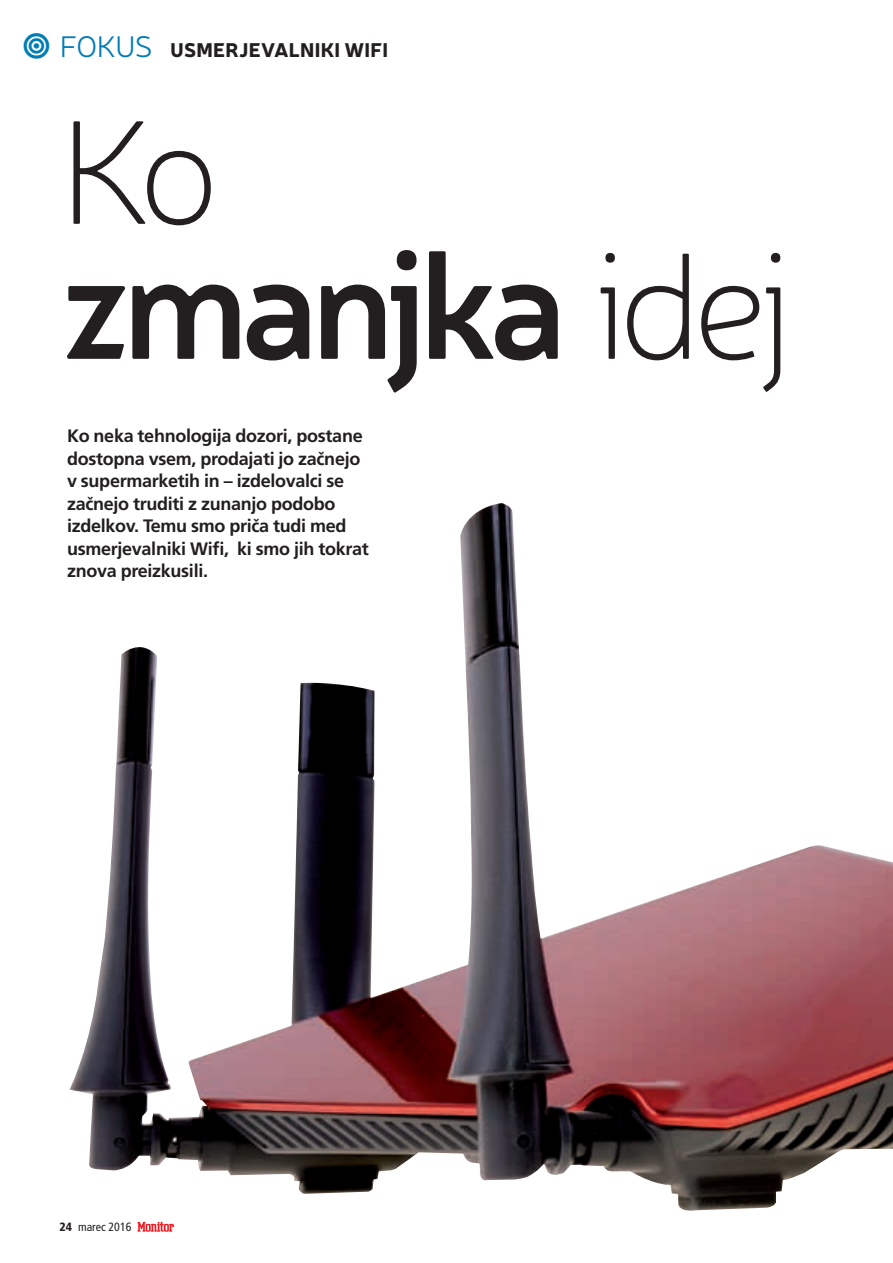
<style>
.page{position:relative;width:893px;height:1263px;background:#fff}
.page>*{position:absolute;margin:0;border:0;box-sizing:border-box;transform-origin:0 0}
.Naslov_PREIZKUSI{font:600 150px/135px "Neris";letter-spacing:-.055em;color:#231f20}
.t1{font:900 19.5px "Neris";letter-spacing:.01em;color:#231f20}
.Uvod_PREIZKUSI{font:700 18px/22.5px "Frutiger LT Std";letter-spacing:-.015em;color:#231f20}
.Pagina{font:condensed 12px "Frutiger LT Std";color:#231f20}
.s1{font-family:"roam monitor";font-weight:400;font-size:25.8px;color:#007cb6}
.s2{font-weight:300;font-size:30px;color:#007cb6}
.s3{font-weight:100}
.s4{font-weight:900}
</style>
<div class="page">
<svg style="left:138px;top:1222px;width:36px;height:10px"></svg>
<img style="left:70px;top:503px;width:823px;height:707px">
<p class="t1" style="left:24px;top:36px;width:366px"><span class="s1">X</span> <span class="s2">FOKUS</span> USMERJEVALNIKI WIFI</p>
<p class="Naslov_PREIZKUSI" style="left:60px;top:96px;width:735px"><span class="s3">Ko<br></span>zmanjka <span class="s3">idej</span></p>
<p class="Uvod_PREIZKUSI" style="left:67px;top:425px;width:303px">Ko neka tehnologija dozori, postane dostopna vsem, prodajati jo začnejo v supermarketih in – izdelovalci se začnejo truditi z zunanjo podobo izdelkov. Temu smo priča tudi med usmerjevalniki Wifi, ki smo jih tokrat znova preizkusili.</p>
<p class="Pagina" style="left:60px;top:1220px;width:74px"><span class="s4">24</span> marec 2016</p>
</div>
